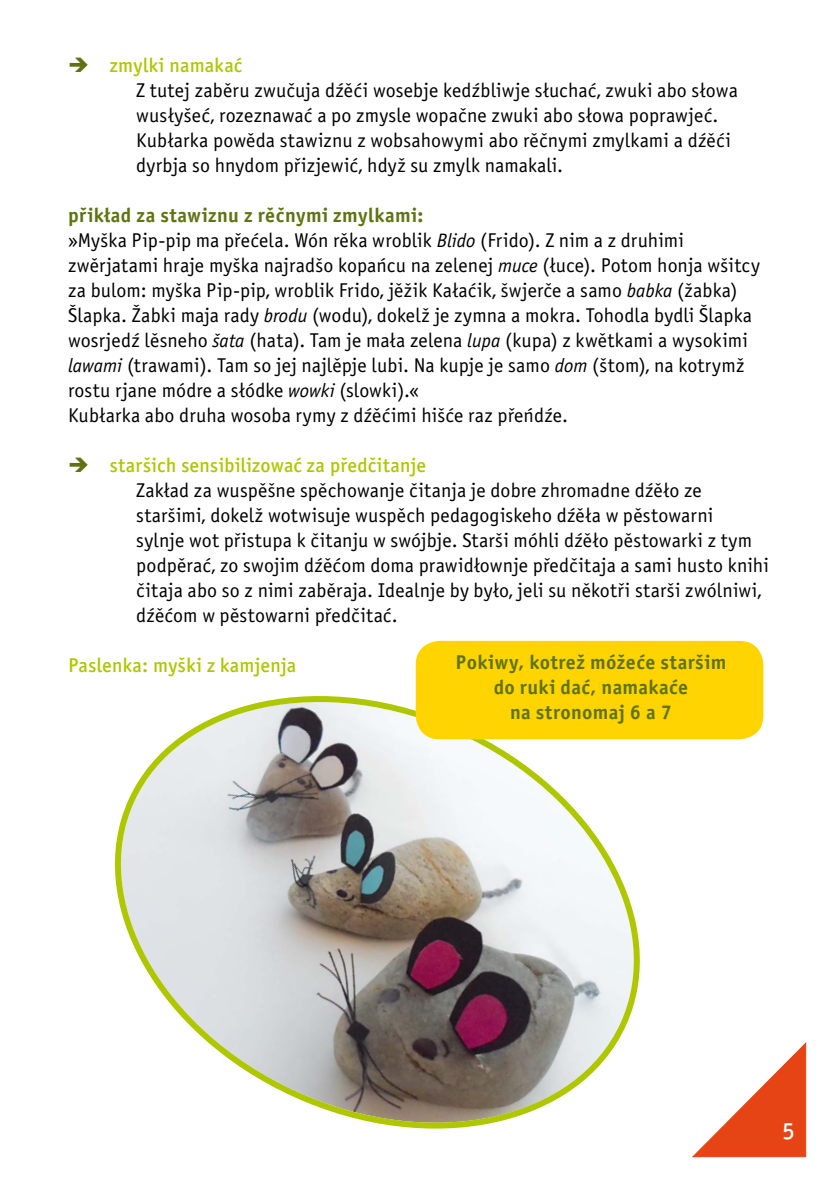
<style>
.page{position:relative;width:840px;height:1191px;background:#fff}
.page>*{position:absolute;margin:0;border:0;box-sizing:border-box;transform-origin:0 0}
.t1{font:24px "Officina Sans Medium E";color:#fff}
.t2{font:20px/25px "Officina Sans Book E";letter-spacing:.005em;color:#000}
.t3{font:20px/25px "Officina Sans Bold E";letter-spacing:.02em;color:#5f7311;text-align:center}
.t4{font:20px "Officina Sans Medium E";letter-spacing:.005em;color:#afc700}
.s1{color:#5f7311}
.s2{font-family:"Officina Sans CEEF";font-style:italic}
</style>
<div class="page">
<svg style="left:692px;top:1043px;width:113px;height:114px"></svg>
<svg style="left:114px;top:696px;width:562px;height:433px"></svg>
<div style="left:415px;top:641px;width:348px;height:98px;background:#ffd400;border-radius:24px"></div>
<p class="t4" style="left:68px;top:54px;width:175px"><span class="s1">➔</span> zmylki namakać</p>
<p class="t2" style="left:136px;top:78px;width:603px">Z tutej zaběru zwučuja dźěći wosebje kedźbliwje słuchać, zwuki abo słowa wusłyšeć, rozeznawać a po zmysle wopačne zwuki abo słowa poprawjeć.<br>Kubłarka powěda stawiznu z wobsahowymi abo rěčnymi zmylkami a dźěći dyrbja so hnydom přizjewić, hdyž su zmylk namakali.</p>
<p class="t3" style="left:68px;top:203px;width:356px">přikład za stawiznu z rěčnymi zmylkami:</p>
<p class="t2" style="left:68px;top:228px;width:693px">»Myška Pip-pip ma přećela. Wón rěka wroblik <span class="s2">Blido</span> (Frido). Z nim a z druhimi zwěrjatami hraje myška najradšo kopańcu na zelenej <span class="s2">muce</span> (łuce). Potom honja wšitcy za bulom: myška Pip-pip, wroblik Frido, jěžik Kałaćik, šwjerče a samo <span class="s2">babka</span> (žabka)<br>Šlapka. Žabki maja rady <span class="s2">brodu</span> (wodu), dokelž je zymna a mokra. Tohodla bydli Šlapka wosrjedź lěsneho <span class="s2">šata</span> (hata). Tam je mała zelena <span class="s2">lupa</span> (kupa) z kwětkami a wysokimi <span class="s2">lawami</span> (trawami). Tam so jej najlěpje lubi. Na kupje je samo <span class="s2">dom</span> (štom), na kotrymž rostu rjane módre a słódke <span class="s2">wowki</span> (slowki).«<br>Kubłarka abo druha wosoba rymy z dźěćimi hišće raz přeńdźe.</p>
<p class="t4" style="left:68px;top:454px;width:359px"><span class="s1">➔</span> staršich sensibilizować za předčitanje</p>
<p class="t2" style="left:136px;top:478px;width:634px">Zakład za wuspěšne spěchowanje čitanja je dobre zhromadne dźěło ze staršimi, dokelž wotwisuje wuspěch pedagogiskeho dźěła w pěstowarni<br>sylnje wot přistupa k čitanju w swójbje. Starši móhli dźěło pěstowarki z tym podpěrać, zo swojim dźěćom doma prawidłownje předčitaja a sami husto knihi čitaja abo so z nimi zaběraja. Idealnje by było, jeli su někotři starši zwólniwi, dźěćom w pěstowarni předčitać.</p>
<p class="t4" style="left:68px;top:654px;width:230px">Paslenka: myški z kamjenja</p>
<p class="t3" style="left:455px;top:650px;width:272px">Pokiwy, kotrež móžeće staršim do ruki dać, namakaće<br>na stronomaj 6 a 7</p>
<p class="t1" style="left:781px;top:1117px;width:14px">5</p>
</div>
